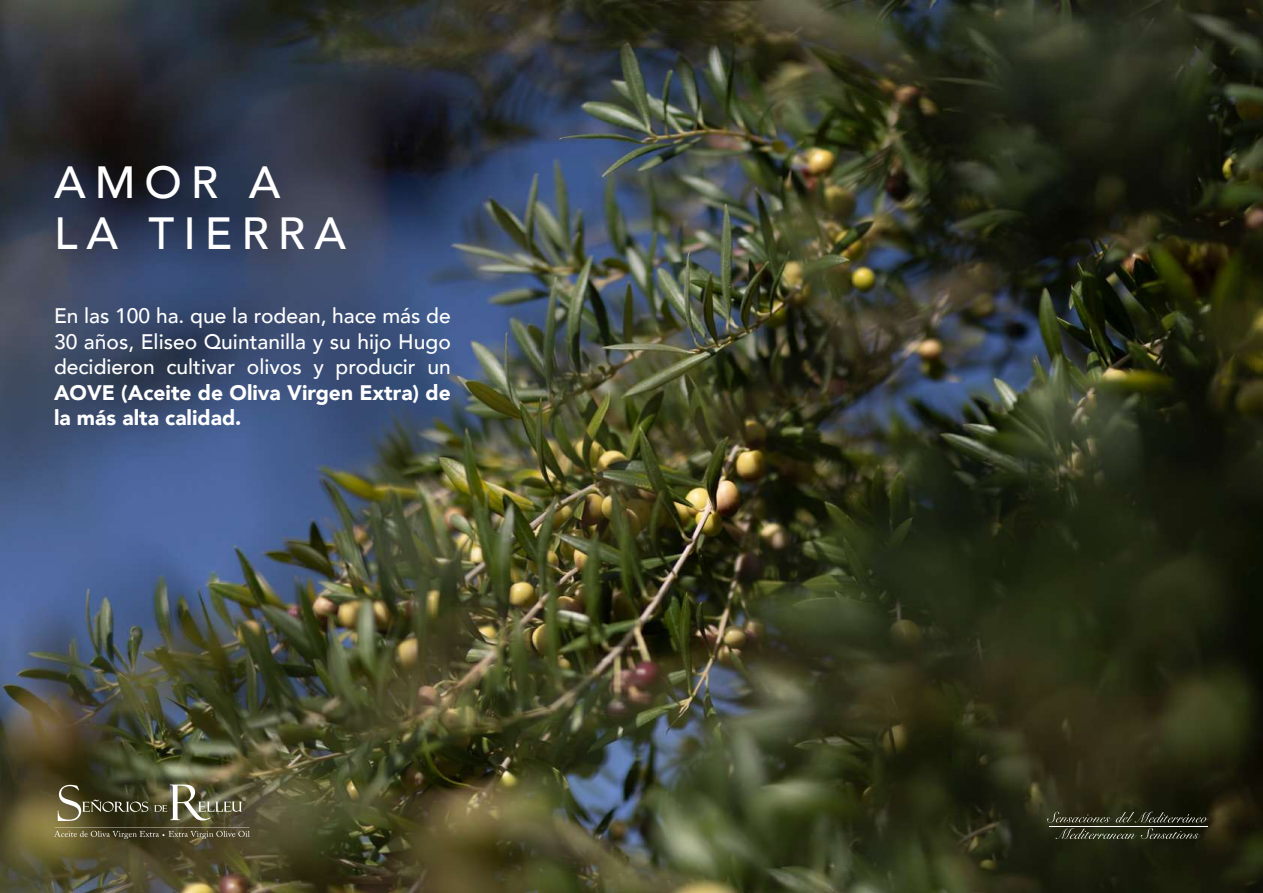
<style>
.page{position:relative;width:1263px;height:893px;background:#fff}
.page>*{position:absolute;margin:0;border:0;box-sizing:border-box;transform-origin:0 0}
.t1{font:500 45px/51px "Avenir";letter-spacing:.2em;color:#fff}
.t2{font:500 21px/25.5px "Avenir";color:#fff;text-align:justify}
.t3{font:900 21px/25.5px "Avenir";color:#fff}
</style>
<div class="page">
<img style="left:0;top:0;width:1263px;height:893px">
<svg style="left:58px;top:785px;width:90px;height:36px;background:#524f35"></svg>
<svg style="left:154px;top:784px;width:92px;height:36px;background:#727056"></svg>
<svg style="left:54px;top:827px;width:196px;height:12px;background:#635d41"></svg>
<svg style="left:1047px;top:812px;width:162px;height:27px;background:#353726"></svg>
<hr style="left:1048px;top:826px;width:159px;height:1px;background:#fff">
<h1 class="t1" style="left:54px;top:154px;width:294px">AMOR A<br>LA TIERRA</h1>
<p class="t2" style="left:54px;top:302px;width:398px">En las 100 ha. que la rodean, hace más de 30 años, Eliseo Quintanilla y su hijo Hugo decidieron cultivar olivos y producir un</p>
<p class="t3" style="left:54px;top:379px;width:398px">AOVE (Aceite de Oliva Virgen Extra) de la más alta calidad.</p>
</div>
